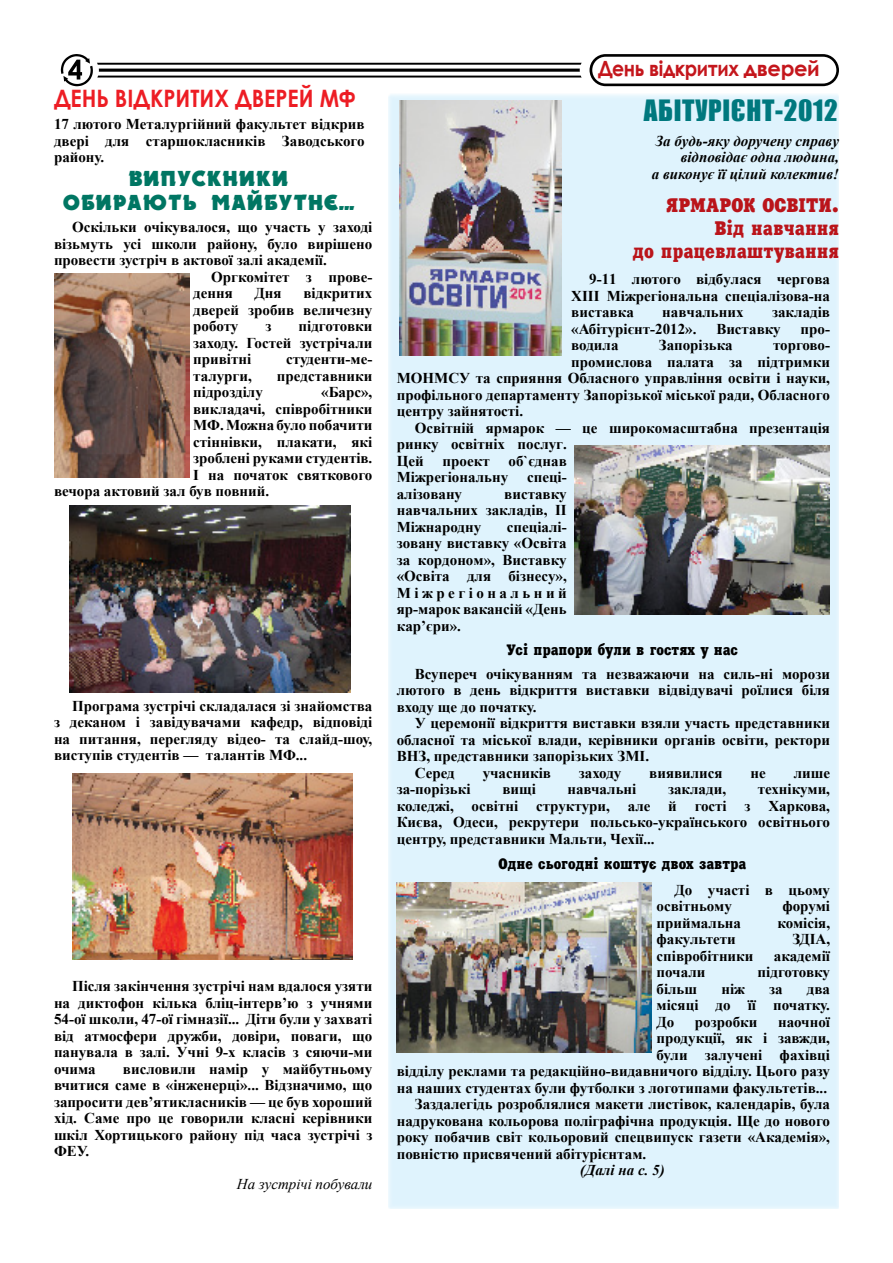
<style>
.page{position:relative;width:893px;height:1263px;background:#fff}
.page>*{position:absolute;margin:0;border:0;box-sizing:border-box;transform-origin:0 0}
.t1{font:27px "Impact";letter-spacing:.025em;color:#00787e}
.t2{font:700 24px "Century Gothic";color:#ed1d24;scale:.9 1}
.t3{font:21px "Uk Electron";color:#007663}
.t4{font:700 21px "Century Gothic";letter-spacing:-.02em;color:#c4161c;scale:.9 1}
.t5{font:19.5px/23.4px "Ukrainian Xenia Condensed";color:#ba141a;text-align:right}
.t6{font:700 15px/16.5px "Times New Roman";color:#000;text-align:justify}
.t7{font:italic 700 15px/16.5px "Times New Roman";color:#000;text-align:right}
.t8{font:15px "Ukrainian Xenia Condensed";color:#000}
.t9{font:italic 15px "Times New Roman";color:#000}
</style>
<div class="page">
<svg style="left:589px;top:54px;width:250px;height:32px"></svg>
<svg style="left:61px;top:54px;width:521px;height:32px"></svg>
<div style="left:389px;top:94px;width:450px;height:1115px;background:#dcf2fd"></div>
<img style="left:396px;top:883px;width:255px;height:170px">
<img style="left:574px;top:445px;width:256px;height:169px">
<img style="left:54px;top:273px;width:136px;height:204px">
<img style="left:72px;top:773px;width:281px;height:187px">
<img style="left:70px;top:505px;width:281px;height:187px">
<img style="left:399px;top:101px;width:163px;height:255px">
<h2 class="t2" style="left:54px;top:80px;width:336px">ДЕНЬ ВІДКРИТИХ ДВЕРЕЙ МФ</h2>
<p class="t6" style="left:54px;top:115px;width:312px">17 лютого Металургійний факультет відкрив двері для старшокласників Заводського району.</p>
<h3 class="t4" style="left:598px;top:52px;width:248px">День відкритих дверей</h3>
<h1 class="t1" style="left:644px;top:89px;width:195px">АБІТУРІЄНТ-2012</h1>
<p class="t7" style="left:656px;top:132px;width:185px">За будь-яку доручену справу відповідає одна людина,</p>
<h3 class="t3" style="left:129px;top:165px;width:162px">ВИПУСКНИКИ</h3>
<p class="t7" style="left:652px;top:165px;width:188px">а виконує її цілий колектив!</p>
<h3 class="t3" style="left:64px;top:189px;width:293px">ОБИРАЮТЬ МАЙБУТНЄ...</h3>
<h3 class="t5" style="left:633px;top:193px;width:208px">ЯРМАРОК ОСВІТИ.<br>Від навчання<br>до працевлаштування</h3>
<p class="t6" style="left:72px;top:218px;width:302px">Оскільки очікувалося, що участь у заході</p>
<p class="t6" style="left:54px;top:235px;width:320px">візьмуть усі школи району, було вирішено</p>
<p class="t6" style="left:54px;top:251px;width:274px">провести зустріч в актової залі академії.</p>
<p class="t6" style="left:211px;top:268px;width:163px">Оргкомітет з прове-</p>
<p class="t6" style="left:193px;top:284px;width:41px">дення</p>
<p class="t6" style="left:255px;top:284px;width:29px">Дня</p>
<p class="t6" style="left:571px;top:270px;width:260px;text-indent:18px">9-11 лютого відбулася чергова XIIІ Міжрегіональна спеціалізова-на виставка</p>
<p class="t6" style="left:193px;top:284px;width:181px;text-indent:110px">відкритих дверей зробив величезну роботу</p>
<p class="t6" style="left:662px;top:303px;width:83px">навчальних</p>
<p class="t6" style="left:772px;top:303px;width:59px">закладів</p>
<p class="t6" style="left:571px;top:320px;width:127px">«Абітурієнт-2012».</p>
<p class="t6" style="left:716px;top:320px;width:66px">Виставку</p>
<p class="t6" style="left:800px;top:320px;width:31px">про-</p>
<p class="t6" style="left:571px;top:336px;width:49px">водила</p>
<p class="t6" style="left:659px;top:336px;width:75px">Запорізька</p>
<p class="t6" style="left:773px;top:336px;width:59px">торгово-</p>
<p class="t6" style="left:571px;top:353px;width:260px">промислова палата за підтримки</p>
<p class="t6" style="left:397px;top:369px;width:435px">МОНМСУ та сприяння Обласного управління освіти і науки,</p>
<p class="t6" style="left:397px;top:386px;width:435px">профільного департаменту Запорізької міської ради, Обласного</p>
<p class="t6" style="left:397px;top:402px;width:128px">центру зайнятості.</p>
<p class="t6" style="left:415px;top:419px;width:417px">Освітній ярмарок — це широкомасштабна презентація</p>
<p class="t6" style="left:397px;top:435px;width:172px">ринку освітніх послуг.</p>
<p class="t6" style="left:397px;top:452px;width:28px">Цей</p>
<p class="t6" style="left:443px;top:452px;width:49px">проект</p>
<p class="t6" style="left:508px;top:452px;width:60px">об`єднав</p>
<p class="t6" style="left:397px;top:468px;width:113px">Міжрегіональну</p>
<p class="t6" style="left:527px;top:468px;width:41px">спеці-</p>
<p class="t6" style="left:397px;top:485px;width:67px">алізовану</p>
<p class="t6" style="left:193px;top:317px;width:181px;text-indent:105px">підготовки заходу. Гостей зустрічали привітні</p>
<p class="t6" style="left:265px;top:317px;width:8px">з</p>
<p class="t6" style="left:286px;top:350px;width:88px">студенти-ме-</p>
<p class="t6" style="left:193px;top:367px;width:60px">талурги,</p>
<p class="t6" style="left:277px;top:367px;width:97px">представники</p>
<p class="t6" style="left:193px;top:383px;width:71px">підрозділу</p>
<p class="t6" style="left:321px;top:383px;width:53px">«Барс»,</p>
<p class="t6" style="left:193px;top:400px;width:181px">викладачі, співробітники</p>
<p class="t6" style="left:193px;top:416px;width:181px">МФ. Можна було побачити</p>
<p class="t6" style="left:193px;top:433px;width:181px">стіннівки, плакати, які</p>
<p class="t6" style="left:193px;top:449px;width:181px">зроблені руками студентів.</p>
<p class="t6" style="left:193px;top:466px;width:181px">І на початок святкового</p>
<p class="t6" style="left:54px;top:482px;width:217px">вечора актовий зал був повний.</p>
<p class="t6" style="left:397px;top:485px;width:172px;text-indent:108px">виставку навчальних закладів, ІІ Міжнародну</p>
<p class="t6" style="left:397px;top:518px;width:172px;text-indent:110px">спеціалі&shy;зовану виставку «Освіта за кордоном», Виставку «Освіта для бізнесу», Міжрегіональний яр-марок вакансій «День кар’єри».</p>
<p class="t8" style="left:507px;top:640px;width:233px">Усі прапори були в гостях у нас</p>
<p class="t6" style="left:397px;top:665px;width:435px;text-indent:18px">Всупереч очікуванням та незважаючи на силь-ні морози лютого в день відкриття виставки відвідувачі роїлися біля входу ще до початку.</p>
<p class="t6" style="left:415px;top:714px;width:417px">У церемонії відкриття виставки взяли участь представники</p>
<p class="t6" style="left:397px;top:731px;width:435px">обласної та міської влади, керівники органів освіти, ректори</p>
<p class="t6" style="left:397px;top:747px;width:254px">ВНЗ, представники запорізьких ЗМІ.</p>
<p class="t6" style="left:415px;top:764px;width:42px">Серед</p>
<p class="t6" style="left:483px;top:764px;width:70px">учасників</p>
<p class="t6" style="left:579px;top:764px;width:44px">заходу</p>
<p class="t6" style="left:649px;top:764px;width:75px">виявилися</p>
<p class="t6" style="left:750px;top:764px;width:17px">не</p>
<p class="t6" style="left:794px;top:764px;width:38px">лише</p>
<p class="t6" style="left:397px;top:780px;width:75px">за-порізькі</p>
<p class="t6" style="left:502px;top:780px;width:35px">вищі</p>
<p class="t6" style="left:567px;top:780px;width:70px">навчальні</p>
<p class="t6" style="left:668px;top:780px;width:60px">заклади,</p>
<p class="t6" style="left:54px;top:697px;width:320px;text-indent:18px">Програма зустрічі складалася зі знайомства з деканом і завідувачами кафедр, відповіді на питання, перегляду відео- та слайд-шоу, виступів студентів — талантів МФ...</p>
<p class="t6" style="left:397px;top:780px;width:435px;text-indent:361px">технікуми, коледжі, освітні структури, але й гості з Харкова, Києва, Одеси, рекрутери польсько-українського освітнього центру, представники Мальти, Чехії...</p>
<p class="t8" style="left:499px;top:855px;width:249px">Одне сьогодні коштує двох завтра</p>
<p class="t6" style="left:657px;top:881px;width:175px;text-indent:18px">До участі в цьому освітньому</p>
<p class="t6" style="left:782px;top:897px;width:49px">форумі</p>
<p class="t6" style="left:54px;top:977px;width:320px;text-indent:18px">Після закінчення зустрічі нам вдалося узяти на диктофон кілька бліц-інтерв’ю з учнями 54-ої школи, 47-ої гімназії... Діти були у захваті від атмосфери дружби, довіри, поваги, що панувала в залі. Учні 9-х класів з сяючи-ми очима</p>
<p class="t6" style="left:54px;top:1060px;width:320px;text-indent:69px">висловили намір у майбутньому вчитися саме в «інженерці»... Відзначимо, що запросити дев’ятикласників — це був хороший хід. Саме про це говорили класні керівники шкіл Хортицького району під часа зустрічі з ФЕУ.</p>
<p class="t9" style="left:237px;top:1174px;width:137px">На зустрічі побували</p>
<p class="t6" style="left:657px;top:914px;width:86px">приймальна</p>
<p class="t6" style="left:777px;top:914px;width:54px">комісія,</p>
<p class="t6" style="left:657px;top:930px;width:81px">факультети</p>
<p class="t6" style="left:792px;top:930px;width:39px">ЗДІА,</p>
<p class="t6" style="left:657px;top:947px;width:99px">співробітники</p>
<p class="t6" style="left:774px;top:947px;width:58px">академії</p>
<p class="t6" style="left:657px;top:963px;width:50px">почали</p>
<p class="t6" style="left:758px;top:963px;width:74px">підготовку</p>
<p class="t6" style="left:657px;top:980px;width:42px">більш</p>
<p class="t6" style="left:721px;top:980px;width:25px">ніж</p>
<p class="t6" style="left:769px;top:980px;width:15px">за</p>
<p class="t6" style="left:657px;top:980px;width:175px;text-indent:150px">два місяці до її початку.<br>До</p>
<p class="t6" style="left:695px;top:1013px;width:64px">розробки</p>
<p class="t6" style="left:778px;top:1013px;width:54px">наочної</p>
<p class="t6" style="left:657px;top:1029px;width:175px">продукції, як і завжди,</p>
<p class="t6" style="left:657px;top:1046px;width:175px">були залучені фахівці</p>
<p class="t6" style="left:397px;top:1062px;width:435px">відділу реклами та редакційно-видавничого відділу. Цього разу</p>
<p class="t6" style="left:397px;top:1079px;width:432px">на наших студентах були футболки з логотипами факультетів...</p>
<p class="t6" style="left:415px;top:1095px;width:417px">Заздалегідь розроблялися макети листівок, календарів, була</p>
<p class="t6" style="left:397px;top:1112px;width:435px">надрукована кольорова поліграфічна продукція. Ще до нового</p>
<p class="t6" style="left:397px;top:1128px;width:435px">року побачив світ кольоровий спецвипуск газети «Академія»,</p>
<p class="t6" style="left:397px;top:1145px;width:251px">повністю присвячений абітурієнтам.</p>
<p class="t7" style="left:580px;top:1161px;width:86px">(Далі на с. 5)</p>
</div>
